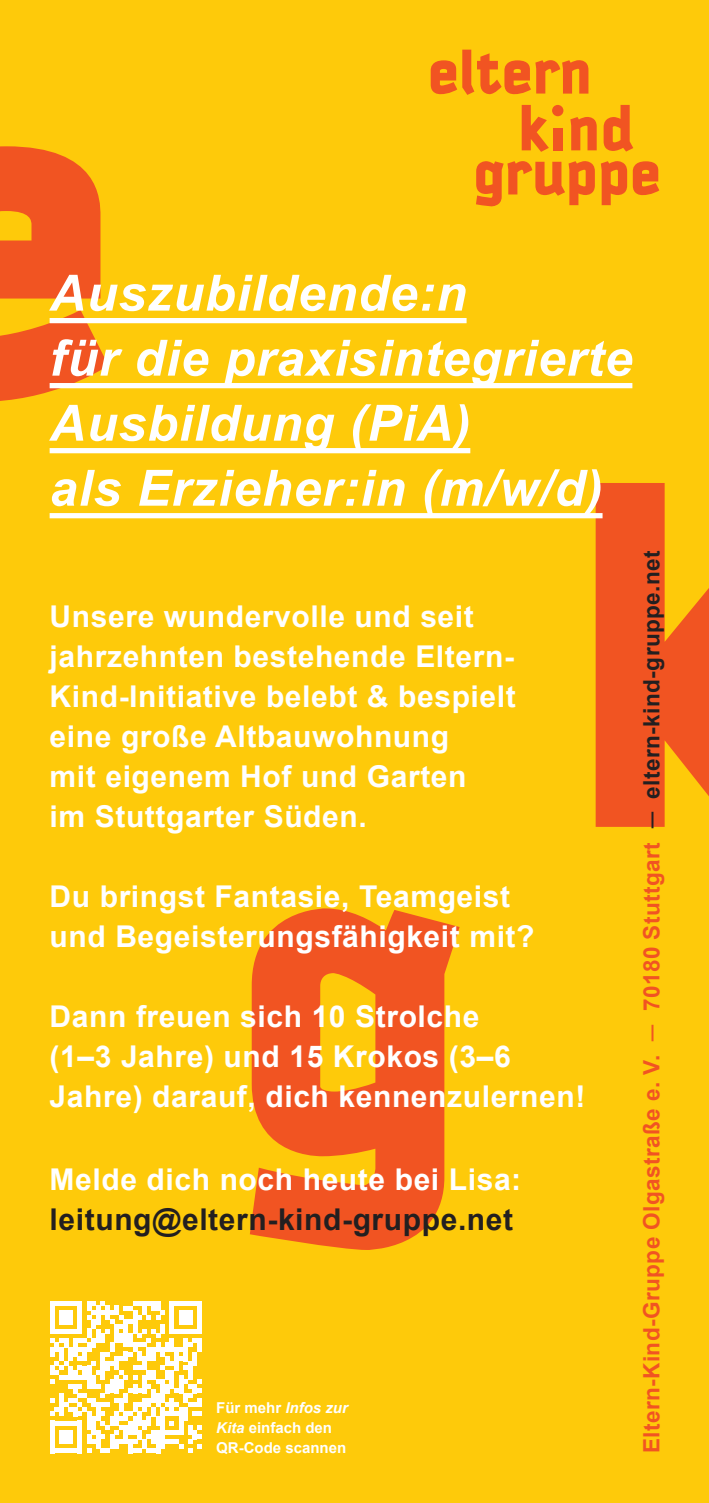
<style>
.page{position:relative;width:709px;height:1503px;background:#fff}
.page>*{position:absolute;margin:0;border:0;box-sizing:border-box;transform-origin:0 0}
.t1{font:italic 700 50px/65px "Arial";letter-spacing:.02em;color:#fff}
.t2{font:700 30px/40px "Arial";letter-spacing:.02em;color:#fff}
.t3{font:700 30px/40px "Arial";letter-spacing:.02em;color:#231f20}
.t4{font:700 22.5px "Arial";letter-spacing:.02em;color:#f15422}
.t5{font:700 15px/20px "Arial";color:#fff}
.s1{color:#fff}
.s2{font-style:italic}
.s3{color:#231f20}
</style>
<div class="page">
<div style="left:0;top:0;width:709px;height:1502px;background:#feca0a"></div>
<svg style="left:595px;top:483px;width:114px;height:344px"></svg>
<svg style="left:250px;top:908px;width:209px;height:341px;fill:#f15422"></svg>
<svg style="left:0;top:146px;width:109px;height:255px"></svg>
<svg style="left:50px;top:1301px;width:152px;height:151px"></svg>
<div style="left:50px;top:318px;width:416px;height:5px;background:#fff"></div>
<div style="left:50px;top:383px;width:582px;height:5px;background:#fff"></div>
<div style="left:50px;top:448px;width:420px;height:5px;background:#fff"></div>
<div style="left:50px;top:513px;width:552px;height:5px;background:#fff"></div>
<svg style="left:521px;top:105px;width:28px;height:47px"></svg>
<svg style="left:431px;top:50px;width:157px;height:45px"></svg>
<svg style="left:476px;top:161px;width:119px;height:45px"></svg>
<svg style="left:601px;top:161px;width:26px;height:44px"></svg>
<svg style="left:633px;top:161px;width:26px;height:34px"></svg>
<svg style="left:570px;top:117px;width:26px;height:33px"></svg>
<svg style="left:603px;top:105px;width:30px;height:47px"></svg>
<div style="left:553px;top:128px;width:9px;height:22px;background:#f15422"></div>
<div style="left:552px;top:105px;width:11px;height:11px;background:#f15422;border-radius:50%"></div>
<h1 class="t1" style="left:50px;top:262px;width:584px">Auszubildende:n<br>für die praxisintegrierte<br>Ausbildung (PiA)<br>als Erzieher:in (m/w/d)</h1>
<p class="t2" style="left:50px;top:597px;width:467px">Unsere wundervolle und seit jahrzehnten bestehende Eltern-<br>Kind-Initiative belebt &amp; bespielt eine große Altbauwohnung<br>mit eigenem Hof und Garten<br>im Stuttgarter Süden.</p>
<p class="t2" style="left:50px;top:877px;width:486px">Du bringst Fantasie, Teamgeist und Begeisterungsfähigkeit mit?</p>
<p class="t2" style="left:50px;top:997px;width:537px">Dann freuen sich 10 Strolche<br>(1–3 Jahre) und 15 Krokos (3–6<br>Jahre) darauf, dich kennenzulernen!</p>
<p class="t3" style="left:50px;top:1160px;width:473px"><span class="s1">Melde dich noch heute bei</span> <span class="s1">Lisa</span><span class="s1">: </span>leitung@eltern-kind-gruppe.net</p>
<p class="t5" style="left:216px;top:1398px;width:133px">Für mehr <span class="s2">Infos zur<br>Kita</span> einfach den<br>QR-Code scannen</p>
<p class="t4" style="left:636px;top:1453px;width:904px;rotate:-90deg">Eltern-Kind-Gruppe Olgastraße e. V. ─ 70180 Stuttgart <span class="s3">─ eltern-kind-gruppe.net</span></p>
</div>
